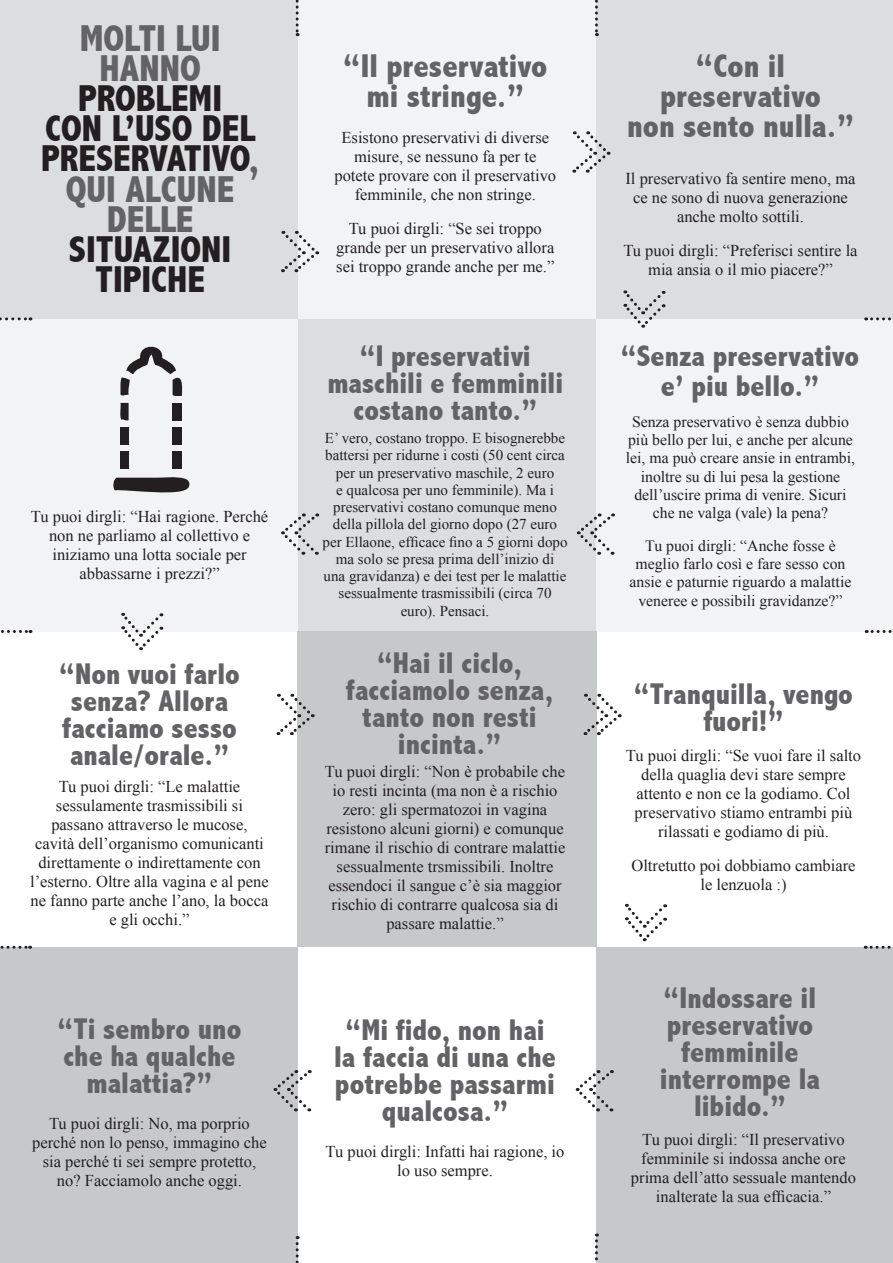
<style>
.page{position:relative;width:893px;height:1263px;background:#fff}
.page>*{position:absolute;margin:0;border:0;box-sizing:border-box;transform-origin:0 0}
.t1{font:800 condensed 37.5px/30px "Abadi";color:#231f20;text-align:center}
.t2{font:800 condensed 33px/30px "Abadi";color:#636366;text-align:center}
.t3{font:800 condensed 30px/27px "Abadi";color:#636366;text-align:center}
.t4{font:16.5px/19px "Times New Roman";color:#231f20;text-align:center}
.t5{font:15.75px/18.1px "Times New Roman";color:#231f20;text-align:center}
.t6{font:15px/17.2px "Times New Roman";color:#231f20;text-align:center}
.s1{color:#636366}
</style>
<div class="page">
<div style="left:297px;top:0;width:299px;height:319px;background:#f2f3f4"></div>
<div style="left:297px;top:319px;width:299px;height:312px;background:#dcdddf"></div>
<div style="left:596px;top:319px;width:297px;height:312px;background:#f2f3f4"></div>
<div style="left:596px;top:0;width:297px;height:319px;background:#dcdddf"></div>
<div style="left:0;top:319px;width:297px;height:312px;background:#f2f3f4"></div>
<div style="left:0;top:0;width:297px;height:319px;background:#dcdddf"></div>
<div style="left:297px;top:631px;width:299px;height:316px;background:#c7c8ca"></div>
<div style="left:0;top:947px;width:297px;height:316px;background:#c7c8ca"></div>
<div style="left:596px;top:947px;width:297px;height:316px;background:#c7c8ca"></div>
<svg style="left:281px;top:231px;width:38px;height:42px"></svg>
<svg style="left:572px;top:131px;width:38px;height:42px"></svg>
<svg style="left:623px;top:290px;width:41px;height:38px"></svg>
<svg style="left:625px;top:903px;width:41px;height:39px"></svg>
<svg style="left:576px;top:513px;width:39px;height:42px"></svg>
<svg style="left:575px;top:1070px;width:39px;height:41px"></svg>
<svg style="left:273px;top:1069px;width:38px;height:42px"></svg>
<svg style="left:281px;top:512px;width:38px;height:43px"></svg>
<svg style="left:120px;top:612px;width:42px;height:39px"></svg>
<svg style="left:276px;top:694px;width:38px;height:42px"></svg>
<svg style="left:583px;top:694px;width:38px;height:42px"></svg>
<svg style="left:120px;top:346px;width:63px;height:50px"></svg>
<svg style="left:120px;top:403px;width:9px;height:18px"></svg>
<div style="left:173px;top:403px;width:9px;height:17px;background:#231f20"></div>
<div style="left:120px;top:427px;width:9px;height:17px;background:#231f20"></div>
<div style="left:173px;top:427px;width:9px;height:17px;background:#231f20"></div>
<div style="left:120px;top:451px;width:9px;height:17px;background:#231f20"></div>
<div style="left:173px;top:451px;width:9px;height:17px;background:#231f20"></div>
<svg style="left:113px;top:477px;width:77px;height:16px"></svg>
<svg style="left:296px;top:0;width:3px;height:36px"></svg>
<svg style="left:595px;top:0;width:3px;height:36px"></svg>
<svg style="left:296px;top:1236px;width:3px;height:27px"></svg>
<svg style="left:595px;top:1233px;width:3px;height:28px"></svg>
<svg style="left:866px;top:317px;width:25px;height:3px"></svg>
<svg style="left:0;top:317px;width:31px;height:3px"></svg>
<svg style="left:866px;top:630px;width:27px;height:3px"></svg>
<svg style="left:0;top:630px;width:31px;height:3px"></svg>
<svg style="left:865px;top:946px;width:26px;height:3px"></svg>
<svg style="left:0;top:946px;width:31px;height:3px"></svg>
<p class="t1" style="left:41px;top:24px;width:220px"><span class="s1">MOLTI LUI<br>HANNO<br></span>PROBLEMI<br>CON L’USO DEL<br>PRESERVATIVO<span class="s1">,<br>QUI ALCUNE<br>DELLE<br></span>SITUAZIONI<br>TIPICHE</p>
<p class="t4" style="left:31px;top:506px;width:239px">Tu puoi dirgli: “Hai ragione. Perché non ne parliamo al collettivo e iniziamo una lotta sociale per abbassarne i prezzi?”</p>
<p class="t3" style="left:59px;top:660px;width:182px;text-align:left">“Non vuoi farlo senza? Allora facciamo sesso anale/orale.”</p>
<p class="t4" style="left:30px;top:776px;width:240px">Tu puoi dirgli: “Le malattie sessulamente trasmissibili si passano attraverso le mucose, cavità dell’organismo comunicanti direttamente o indirettamente con l’esterno. Oltre alla vagina e al pene ne fanno parte anche l’ano, la bocca e gli occhi.”</p>
<p class="t3" style="left:58px;top:1016px;width:185px">“Ti sembro uno che ha qualche malattia?”</p>
<p class="t4" style="left:32px;top:1113px;width:236px">Tu puoi dirgli: No, ma porprio perché non lo penso, immagino che sia perché ti sei sempre protetto, no? Facciamolo anche oggi.</p>
<p class="t2" style="left:343px;top:51px;width:206px">“Il preservativo mi stringe.”</p>
<p class="t4" style="left:334px;top:127px;width:223px">Esistono preservativi di diverse misure, se nessuno fa per te potete provare con il preservativo femminile, che non stringe.</p>
<p class="t4" style="left:336px;top:218px;width:220px">Tu puoi dirgli: “Se sei troppo grande per un preservativo allora sei troppo grande anche per me.”</p>
<p class="t3" style="left:327px;top:343px;width:237px">“I preservativi maschili e femminili costano tanto.”</p>
<p class="t6" style="left:323px;top:429px;width:246px">E’ vero, costano troppo. E bisognerebbe battersi per ridurne i costi (50 cent circa per un preservativo maschile, 2 euro<br>e qualcosa per uno femminile). Ma i preservativi costano comunque meno della pillola del giorno dopo (27 euro per Ellaone, efficace fino a 5 giorni dopo ma solo se presa prima dell’inizio di<br>una gravidanza) e dei test per le malattie sessualmente trasmissibili (circa 70 euro). Pensaci.</p>
<p class="t3" style="left:346px;top:650px;width:209px">“Hai il ciclo, facciamolo senza, tanto non resti incinta.”</p>
<p class="t4" style="left:325px;top:761px;width:242px">Tu puoi dirgli: “Non è probabile che io resti incinta (ma non è a rischio zero: gli spermatozoi in vagina resistono alcuni giorni) e comunque rimane il rischio di contrare malattie sessualmente trsmissibili. Inoltre essendoci il sangue c’è sia maggior rischio di contrarre qualcosa sia di passare malattie.”</p>
<p class="t3" style="left:334px;top:1016px;width:223px">“Mi fido, non hai la faccia di una che potrebbe passarmi qualcosa.”</p>
<p class="t4" style="left:326px;top:1142px;width:240px">Tu puoi dirgli: Infatti hai ragione, io lo uso sempre.</p>
<p class="t2" style="left:627px;top:51px;width:228px">“Con il preservativo<br>non sento nulla.”</p>
<p class="t4" style="left:625px;top:168px;width:232px">Il preservativo fa sentire meno, ma ce ne sono di nuova generazione anche molto sottili.</p>
<p class="t4" style="left:623px;top:240px;width:236px">Tu puoi dirgli: “Preferisci sentire la mia ansia o il mio piacere?”</p>
<p class="t3" style="left:621px;top:341px;width:240px;line-height:30px">“Senza preservativo e’ piu bello.”</p>
<p class="t5" style="left:626px;top:412px;width:231px">Senza preservativo è senza dubbio più bello per lui, e anche per alcune lei, ma può creare ansie in entrambi, inoltre su di lui pesa la gestione dell’uscire prima di venire. Sicuri che ne valga (vale) la pena?</p>
<p class="t5" style="left:630px;top:536px;width:223px">Tu puoi dirgli: “Anche fosse è meglio farlo così e fare sesso con ansie e paturnie riguardo a malattie veneree e possibili gravidanze?”</p>
<p class="t3" style="left:634px;top:680px;width:221px">“Tranquilla, vengo fuori!”</p>
<p class="t4" style="left:626px;top:746px;width:237px">Tu puoi dirgli: “Se vuoi fare il salto della quaglia devi stare sempre attento e non ce la godiamo. Col preservativo stiamo entrambi più rilassati e godiamo di più.</p>
<p class="t4" style="left:631px;top:855px;width:226px">Oltretutto poi dobbiamo cambiare le lenzuola :)</p>
<p class="t3" style="left:660px;top:984px;width:162px">“Indossare il preservativo femminile interrompe la libido.”</p>
<p class="t4" style="left:631px;top:1129px;width:227px">Tu puoi dirgli: “Il preservativo femminile si indossa anche ore prima dell’atto sessuale mantendo inalterate la sua efficacia.”</p>
</div>
